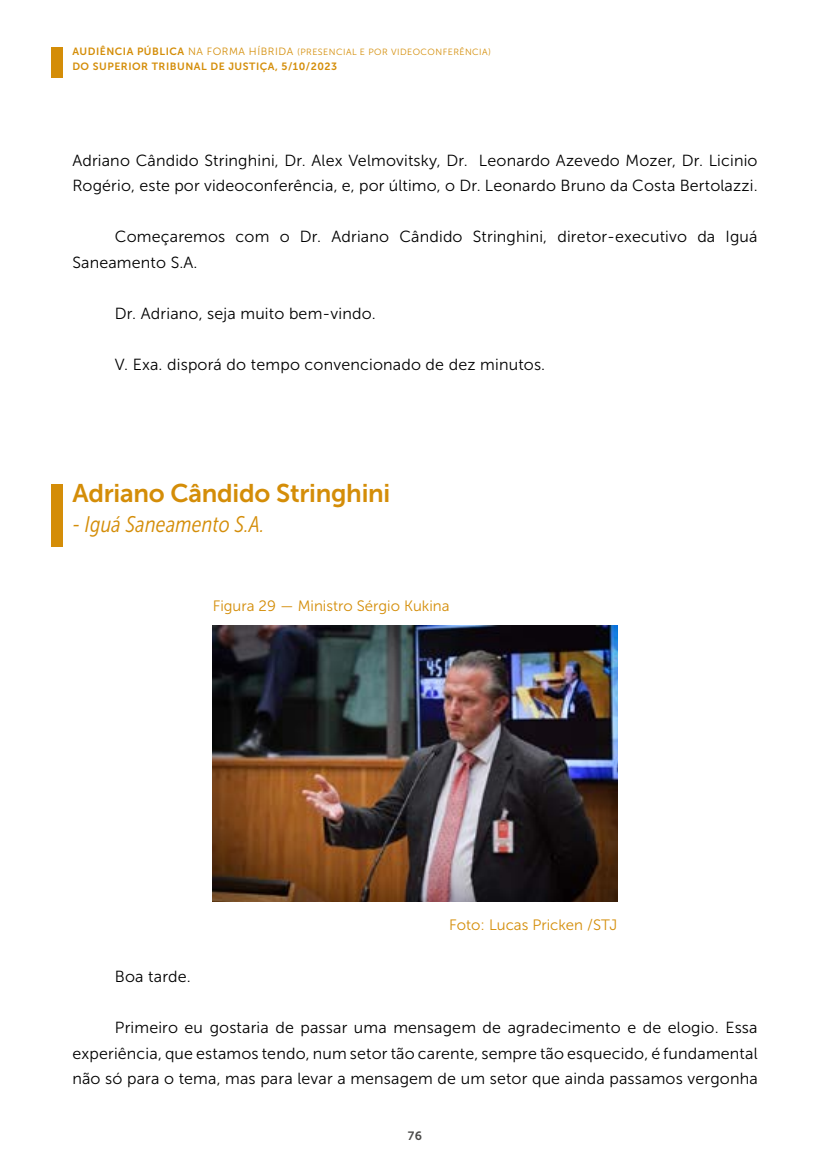
<style>
.page{position:relative;width:830px;height:1170px;background:#fff}
.page>*{position:absolute;margin:0;border:0;box-sizing:border-box;transform-origin:0 0}
.t1{font:25.5px "Museo Sans 700";letter-spacing:-.01em;color:#d48d08}
.t2{font:italic 22.5px "Museo Sans Cond 300";letter-spacing:.01em;color:#d48d08}
.t3{font:16.05px/25.5px "Museo Sans 300";letter-spacing:.01em;color:#000}
.t4{font:15px "Museo Sans 300";color:#d48d08}
.t5{font:12px "Museo Sans 700";color:#4a4a49}
.t6{font:10.5px "Museo Sans 700";letter-spacing:.05em;color:#d48d08}
.t7{font:9px "Museo Sans 300";letter-spacing:.05em;color:#d48d08}
.s1{font-family:"Museo Sans 700";font-size:10.5px}
.s2{font-size:10.5px}
.s3{color:#d48c09}
</style>
<div class="page">
<div style="left:51px;top:47px;width:11px;height:31px;background:#d48d08"></div>
<div style="left:51px;top:484px;width:11px;height:63px;background:#d48d08"></div>
<img style="left:212px;top:625px;width:405px;height:276px">
<p class="t7" style="left:72px;top:47px;width:420px"><span class="s1">AUDIÊNCIA PÚBLICA</span> <span class="s2">NA FORMA HÍBRIDA</span> (PRESENCIAL E POR VIDEOCONFERÊNCIA)</p>
<p class="t6" style="left:72px;top:60px;width:266px">DO SUPERIOR TRIBUNAL DE JUSTIÇA, 5/10/2023</p>
<p class="t3" style="left:72px;top:148px;width:686px">Adriano Cândido Stringhini, Dr. Alex Velmovitsky, Dr. Leonardo Azevedo Mozer, Dr. Licinio<br>Rogério, este por videoconferência, e, por último, o Dr. Leonardo Bruno da Costa Bertolazzi.</p>
<p class="t3" style="left:72px;top:224px;width:686px;text-indent:43px">Começaremos com o Dr. Adriano Cândido Stringhini, diretor-executivo da Iguá<br>Saneamento S.A.</p>
<p class="t3" style="left:115px;top:301px;width:262px">Dr. Adriano, seja muito bem-vindo.</p>
<p class="t3" style="left:115px;top:352px;width:431px">V. Exa. disporá do tempo convencionado de dez minutos.</p>
<h1 class="t1" style="left:72px;top:478px;width:319px">Adriano Cândido Stringhini</h1>
<h2 class="t2" style="left:72px;top:512px;width:194px">- Iguá Saneamento S.A.</h2>
<p class="t4" style="left:212px;top:597px;width:238px">Figura 29 <span class="s3">—</span> Ministro Sérgio Kukina</p>
<p class="t4" style="left:449px;top:917px;width:169px">Foto: Lucas Pricken /STJ</p>
<p class="t3" style="left:115px;top:964px;width:77px">Boa tarde.</p>
<p class="t3" style="left:72px;top:1015px;width:686px;text-align:justify;text-indent:43px">Primeiro eu gostaria de passar uma mensagem de agradecimento e de elogio. Essa experiência, que estamos tendo, num setor tão carente, sempre tão esquecido, é fundamental não só para o tema, mas para levar a mensagem de um setor que ainda passamos vergonha</p>
<p class="t5" style="left:407px;top:1128px;width:16px">76</p>
</div>
